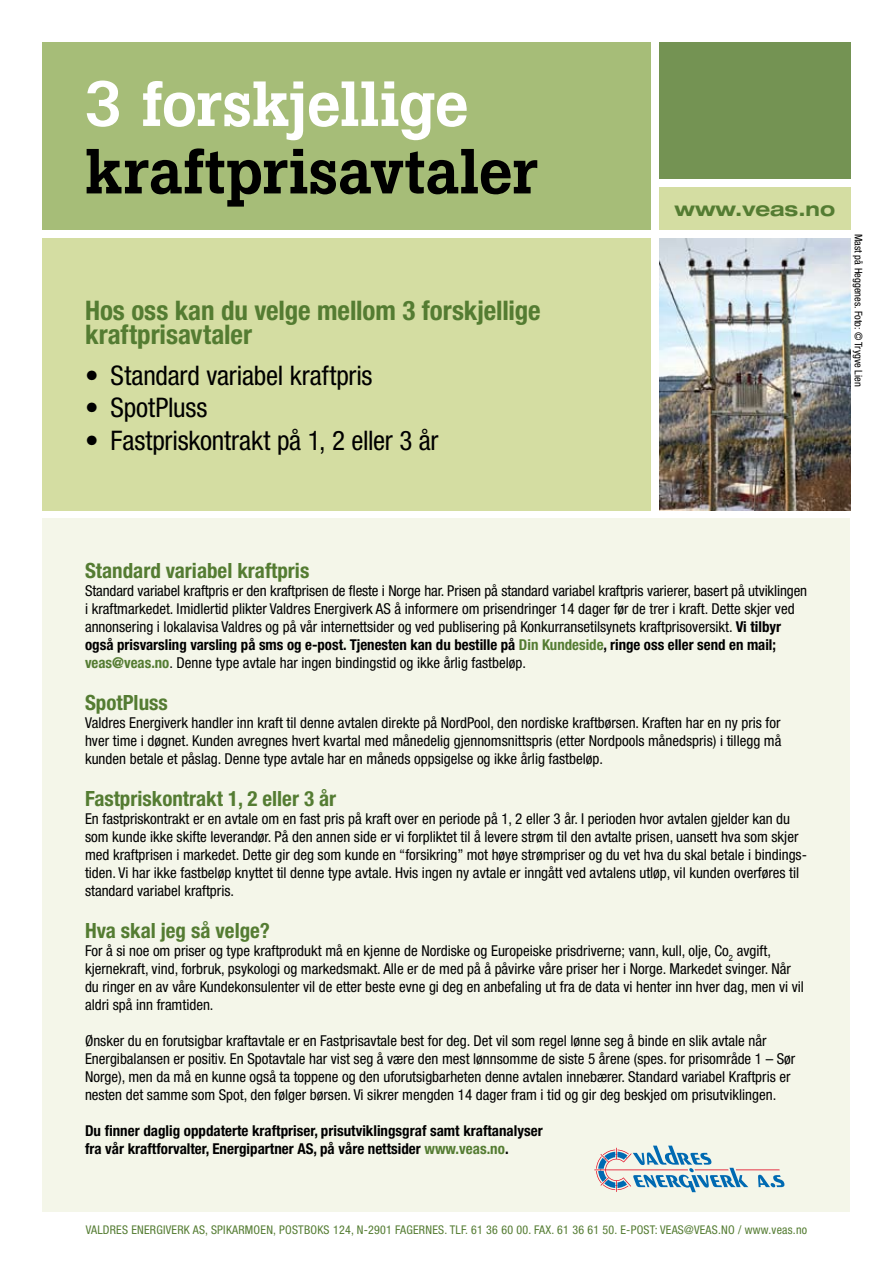
<style>
.page{position:relative;width:893px;height:1263px;background:#fff}
.page>*{position:absolute;margin:0;border:0;box-sizing:border-box;transform-origin:0 0}
.t1{font:500 63px "Boton";color:#000}
.t2{font:500 63px "Boton";letter-spacing:-.01em;color:#fff}
.t3{font:condensed 27px "Helvetica Neue";letter-spacing:-.005em;color:#000}
.t4{font:700 condensed 27px/24px "Helvetica Neue";letter-spacing:-.005em;color:#547c32}
.t5{font:700 condensed 21px "Helvetica Neue";color:#547c32}
.t6{font:700 expanded 19.5px "Helvetica Neue";color:#547c32}
.t7{font:condensed 15px/18px "Helvetica Neue";color:#000}
.t8{font:700 condensed 15px/18px "Helvetica Neue";color:#000}
.t9{font:condensed 12px "Helvetica Neue";letter-spacing:.02em;color:#547c32}
.t10{font:condensed 10.5px "Helvetica Neue";color:#000}
.s1{font-weight:700}
.s2{font-weight:700;color:#547c32}
.s3{color:#547c32}
</style>
<div class="page">
<div style="left:43px;top:519px;width:807px;height:693px;background:#f4f6e9"></div>
<svg style="left:594px;top:1145px;width:190px;height:47px"></svg>
<div style="left:659px;top:187px;width:191px;height:43px;background:#d4dda2"></div>
<img style="left:659px;top:238px;width:191px;height:272px">
<div style="left:43px;top:43px;width:608px;height:187px;background:#a6bd78"></div>
<div style="left:43px;top:238px;width:608px;height:272px;background:#d4dda2"></div>
<div style="left:659px;top:43px;width:191px;height:136px;background:#749353"></div>
<h1 class="t2" style="left:85px;top:67px;width:385px">3 forskjellige</h1>
<h1 class="t1" style="left:85px;top:134px;width:455px">kraftprisavtaler</h1>
<h2 class="t4" style="left:85px;top:298px;width:457px">Hos oss kan du velge mellom 3 forskjellige kraftprisavtaler</h2>
<h2 class="t3" style="left:85px;top:360px;width:289px">• Standard variabel kraftpris</h2>
<h2 class="t3" style="left:85px;top:392px;width:124px">• SpotPluss</h2>
<h2 class="t3" style="left:85px;top:424px;width:355px">• Fastpriskontrakt på 1, 2 eller 3 år</h2>
<h3 class="t6" style="left:674px;top:197px;width:162px">WWW.VEAS.NO</h3>
<p class="t10" style="left:865px;top:234px;width:154px;rotate:90deg">Mast på Heggenes. Foto: © Trygve Lien</p>
<h3 class="t5" style="left:85px;top:557px;width:226px">Standard variabel kraftpris</h3>
<p class="t7" style="left:85px;top:581px;width:724px">Standard variabel kraftpris er den kraftprisen de fleste i Norge har. Prisen på standard variabel kraftpris varierer, basert på utviklingen i kraftmarkedet. Imidlertid plikter Valdres Energiverk AS å informere om prisendringer 14 dager før de trer i kraft. Dette skjer ved annonsering i lokalavisa Valdres og på vår internettsider og ved publisering på Konkurransetilsynets kraftprisoversikt. <span class="s1">Vi tilbyr også prisvarsling varsling på sms og e-post. Tjenesten kan du bestille på</span> <span class="s2">Din Kundeside</span><span class="s1">, ringe oss eller send en mail; </span><span class="s2">veas@veas.no</span>. Denne type avtale har ingen bindingstid og ikke årlig fastbeløp.</p>
<h3 class="t5" style="left:85px;top:689px;width:84px">SpotPluss</h3>
<p class="t7" style="left:85px;top:713px;width:698px;text-align:justify">Valdres Energiverk handler inn kraft til denne avtalen direkte på NordPool, den nordiske kraftbørsen. Kraften har en ny pris for hver time i døgnet. Kunden avregnes hvert kvartal med månedelig gjennomsnittspris (etter Nordpools månedspris) i tillegg må kunden betale et påslag. Denne type avtale har en måneds oppsigelse og ikke årlig fastbeløp.</p>
<h3 class="t5" style="left:85px;top:785px;width:253px">Fastpriskontrakt 1, 2 eller 3 år</h3>
<p class="t7" style="left:85px;top:809px;width:723px">En fastpriskontrakt er en avtale om en fast pris på kraft over en periode på 1, 2 eller 3 år. I perioden hvor avtalen gjelder kan du som kunde ikke skifte leverandør. På den annen side er vi forpliktet til å levere strøm til den avtalte prisen, uansett hva som skjer med kraftprisen i markedet. Dette gir deg som kunde en “forsikring” mot høye strømpriser og du vet hva du skal betale i bindings&shy;tiden. Vi har ikke fastbeløp knyttet til denne type avtale. Hvis ingen ny avtale er inngått ved avtalens utløp, vil kunden overføres til standard variabel kraftpris.</p>
<h3 class="t5" style="left:85px;top:917px;width:186px">Hva skal jeg så velge?</h3>
<p class="t7" style="left:85px;top:941px;width:720px">For å si noe om priser og type kraftprodukt må en kjenne de Nordiske og Europeiske prisdriverne; vann, kull, olje, Co<sub>2</sub> avgift, kjernekraft, vind, forbruk, psykologi og markedsmakt. Alle er de med på å påvirke våre priser her i Norge. Markedet svinger. Når du ringer en av våre Kundekonsulenter vil de etter beste evne gi deg en anbefaling ut fra de data vi henter inn hver dag, men vi vil aldri spå inn framtiden.</p>
<p class="t7" style="left:85px;top:1031px;width:712px">Ønsker du en forutsigbar kraftavtale er en Fastprisavtale best for deg. Det vil som regel lønne seg å binde en slik avtale når Energibalansen er positiv. En Spotavtale har vist seg å være den mest lønnsomme de siste 5 årene (spes. for prisområde 1 – Sør Norge), men da må en kunne også ta toppene og den uforutsigbarheten denne avtalen innebærer. Standard variabel Kraftpris er nesten det samme som Spot, den følger børsen. Vi sikrer mengden 14 dager fram i tid og gir deg beskjed om prisutviklingen.</p>
<p class="t8" style="left:85px;top:1121px;width:459px">Du finner daglig oppdaterte kraftpriser, prisutviklingsgraf samt kraftanalyser fra vår kraftforvalter, Energipartner AS, på våre nettsider <span class="s3">www.veas.no</span>.</p>
<p class="t9" style="left:86px;top:1223px;width:723px">Valdres Energiverk AS , Spikarmoen, Postboks 124, N -2901 Fag ernes. Tlf. 61 36 60 00. Fax. 61 36 61 50. E-post: veas@veas.no / www.veas.no</p>
</div>
